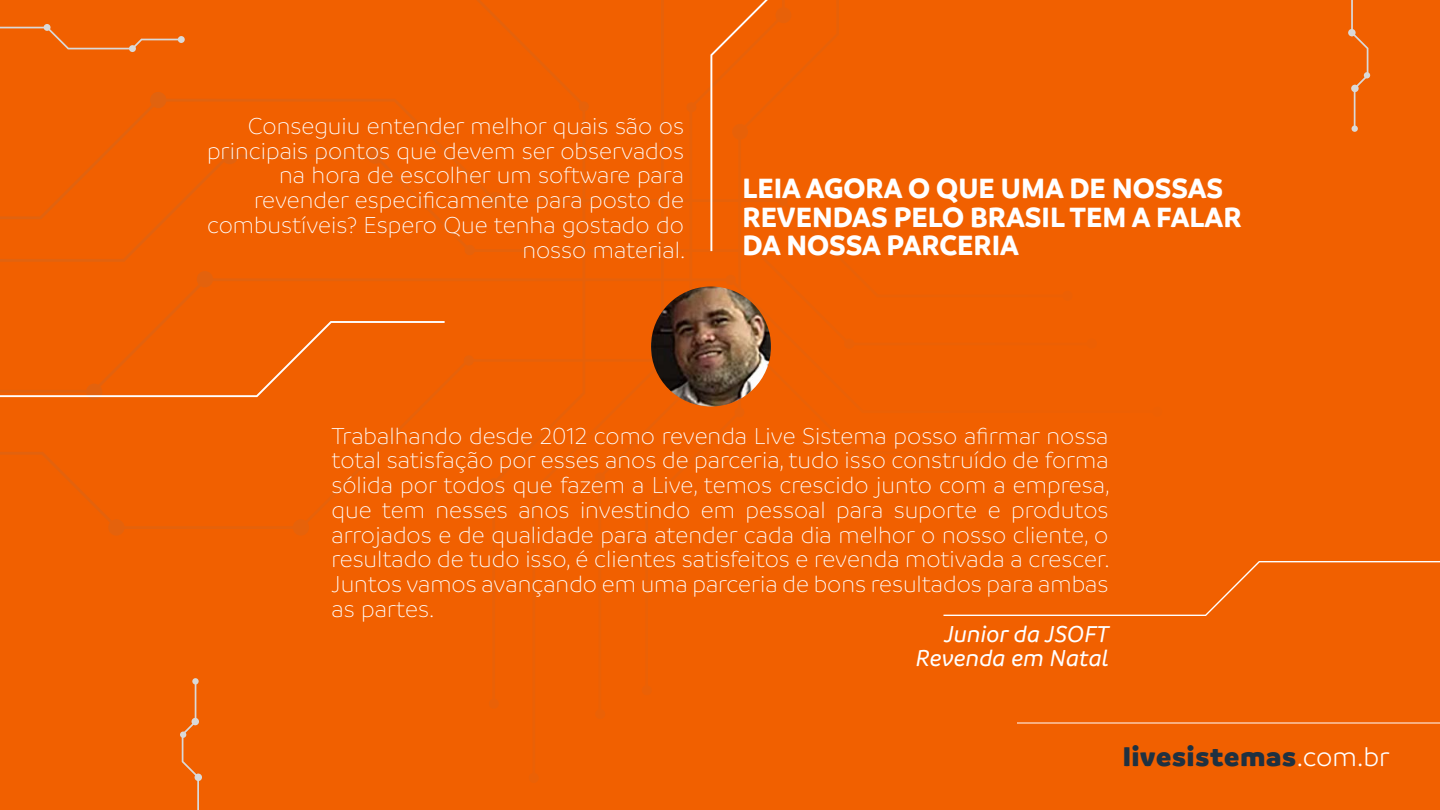
<style>
.page{position:relative;width:1440px;height:810px;background:#fff}
.page>*{position:absolute;margin:0;border:0;box-sizing:border-box;transform-origin:0 0}
.t1{font:700 30px/28.5px "Branding";color:#fff}
.t2{font:900 28.5px "Branding";letter-spacing:.03em;color:#1f3141}
.t3{font:300 24.75px/24.8px "Branding";color:#fff;text-align:right}
.t4{font:italic 500 24.75px/24.8px "Branding";color:#fff;text-align:right}
.s1{font-weight:300;color:#fff}
</style>
<div class="page">
<div style="left:1px;top:0;width:1439px;height:810px;background:#f16000"></div>
<hr style="left:1017px;top:723px;width:423px;height:1px;background:#fff">
<svg style="left:0;top:413px;width:416px;height:116px"></svg>
<svg style="left:0;top:154px;width:419px;height:124px"></svg>
<svg style="left:0;top:278px;width:419px;height:135px"></svg>
<div style="left:150px;top:92px;width:16px;height:16px;background:#e1630f;border-radius:50%"></div>
<div style="left:367px;top:148px;width:17px;height:16px;background:#e4620c;border-radius:50%"></div>
<div style="left:222px;top:148px;width:16px;height:16px;background:#e2620e;border-radius:50%"></div>
<svg style="left:86px;top:384px;width:16px;height:16px"></svg>
<div style="left:108px;top:519px;width:17px;height:17px;background:#e4620c;border-radius:50%"></div>
<div style="left:293px;top:519px;width:16px;height:17px;background:#e6620a;border-radius:50%"></div>
<div style="left:197px;top:271px;width:16px;height:16px;background:#e3620d;border-radius:50%"></div>
<div style="left:850px;top:447px;width:10px;height:11px;background:#eb6105;border-radius:50%"></div>
<div style="left:1087px;top:338px;width:10px;height:11px;background:#ed6003;border-radius:50%"></div>
<div style="left:1062px;top:291px;width:11px;height:10px;background:#ec6004;border-radius:50%"></div>
<div style="left:1076px;top:447px;width:10px;height:11px;background:#ed6003;border-radius:50%"></div>
<div style="left:844px;top:339px;width:11px;height:10px;background:#ea6106;border-radius:50%"></div>
<svg style="left:419px;top:0;width:113px;height:410px"></svg>
<svg style="left:532px;top:0;width:132px;height:384px"></svg>
<div style="left:775px;top:7px;width:16px;height:16px;background:#e76109;border-radius:50%"></div>
<div style="left:734px;top:407px;width:11px;height:10px;background:#e96107;border-radius:50%"></div>
<div style="left:579px;top:101px;width:10px;height:11px;background:#e6620a;border-radius:50%"></div>
<div style="left:686px;top:102px;width:11px;height:10px;background:#e76109;border-radius:50%"></div>
<div style="left:489px;top:478px;width:10px;height:10px;background:#e76108;border-radius:50%"></div>
<div style="left:595px;top:709px;width:10px;height:10px;background:#ea6106;border-radius:50%"></div>
<div style="left:529px;top:773px;width:10px;height:10px;background:#ea6106;border-radius:50%"></div>
<div style="left:642px;top:685px;width:10px;height:10px;background:#ea6106;border-radius:50%"></div>
<div style="left:489px;top:699px;width:10px;height:10px;background:#e96107;border-radius:50%"></div>
<div style="left:595px;top:472px;width:10px;height:11px;background:#e86108;border-radius:50%"></div>
<svg style="left:0;top:27px;width:180px;height:22px"></svg>
<div style="left:129px;top:45px;width:7px;height:7px;background:#d9d9d9;border-radius:50%"></div>
<div style="left:44px;top:24px;width:7px;height:7px;background:#d9d9d9;border-radius:50%"></div>
<div style="left:178px;top:36px;width:7px;height:7px;background:#d9d9d9;border-radius:50%"></div>
<div style="left:1348px;top:29px;width:8px;height:7px;background:#d9d9d9;border-radius:50%"></div>
<svg style="left:1351px;top:0;width:19px;height:130px"></svg>
<div style="left:1352px;top:125px;width:6px;height:7px;background:#d9d9d9;border-radius:50%"></div>
<div style="left:195px;top:774px;width:7px;height:7px;background:#d9d9d9;border-radius:50%"></div>
<svg style="left:180px;top:685px;width:19px;height:125px"></svg>
<svg style="left:192px;top:678px;width:7px;height:7px"></svg>
<svg style="left:710px;top:0;width:58px;height:251px"></svg>
<svg style="left:0;top:321px;width:445px;height:76px"></svg>
<svg style="left:944px;top:561px;width:496px;height:55px"></svg>
<img style="left:651px;top:286px;width:120px;height:120px;border-radius:60px">
<p class="t3" style="left:207px;top:114px;width:480px">Conseguiu entender melhor quais são os principais pontos que devem ser observados na hora de escolher um software para revender especificamente para posto de combustíveis? Espero Que tenha gostado do nosso material.</p>
<p class="t1" style="left:742px;top:174px;width:501px">LEIA AGORA O QUE UMA DE NOSSAS<br>REVENDAS PELO BRASIL TEM A FALAR<br>DA NOSSA PARCERIA</p>
<p class="t3" style="left:332px;top:423px;width:780px;text-align:justify">Trabalhando desde 2012 como revenda Live Sistema posso afirmar nossa total satisfação por esses anos de parceria, tudo isso construído de forma sólida por todos que fazem a Live, temos crescido junto com a empresa, que tem nesses anos investindo em pessoal para suporte e produtos arrojados e de qualidade para atender cada dia melhor o nosso cliente, o resultado de tudo isso, é clientes satisfeitos e revenda motivada a crescer.<br>Juntos vamos avançando em uma parceria de bons resultados para ambas as partes.</p>
<p class="t4" style="left:916px;top:621px;width:195px">Junior da JSOFT<br>Revenda em Natal</p>
<p class="t2" style="left:1123px;top:740px;width:268px">livesistemas<span class="s1">.com.br</span></p>
</div>
